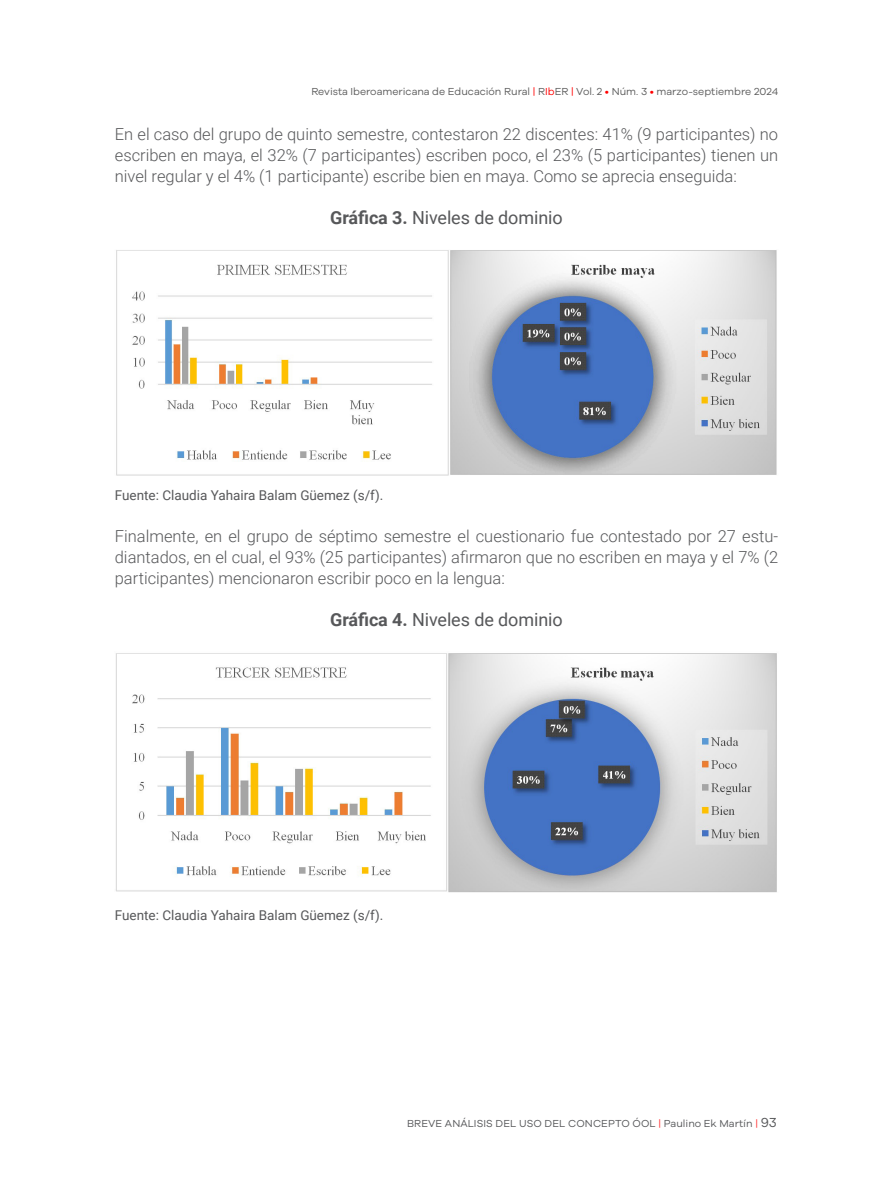
<style>
.page{position:relative;width:893px;height:1188px;background:#fff}
.page>*{position:absolute;margin:0;border:0;box-sizing:border-box;transform-origin:0 0}
.tit_tabla{font:18px "Roboto";letter-spacing:-.005em;color:#57585a}
.cuerpo_text_sin_san{font:300 16.5px/21px "Roboto";color:#57585a;text-align:justify}
.text_tabla{font:13.5px "Roboto";color:#57585a}
.t1{font:10.5px "Galyon";color:#5c5c5c}
.t2{font:10.5px "Galyon";letter-spacing:.01em;color:#57585a}
.s1{color:#f00}
.s2{font-weight:700}
.s3{color:#f33}
.s4{font-size:13.5px}
</style>
<div class="page">
<img style="left:116px;top:250px;width:661px;height:226px">
<img style="left:115px;top:653px;width:662px;height:240px">
<p class="t1" style="left:311px;top:84px;width:468px">Revista Iberoamericana de Educación Rural <span class="s1">|</span> R<span class="s1">Ib</span>ER <span class="s1">|</span> Vol. 2 <span class="s1">•</span> Núm. 3 <span class="s1">•</span> marzo-septiembre 2024</p>
<p class="cuerpo_text_sin_san" style="left:115px;top:123px;width:665px">En el caso del grupo de quinto semestre, contestaron 22 discentes: 41% (9 participantes) no escriben en maya, el 32% (7 participantes) escriben poco, el 23% (5 participantes) tienen un nivel regular y el 4% (1 participante) escribe bien en maya. Como se aprecia enseguida:</p>
<p class="tit_tabla" style="left:330px;top:205px;width:234px"><span class="s2">Gráfica 3.</span> Niveles de dominio</p>
<p class="text_tabla" style="left:115px;top:485px;width:270px">Fuente: Claudia Yahaira Balam Güemez (s/f).</p>
<p class="cuerpo_text_sin_san" style="left:115px;top:525px;width:665px">Finalmente, en el grupo de séptimo semestre el cuestionario fue contestado por 27 estu&shy;diantados, en el cual, el 93% (25 participantes) afirmaron que no escriben en maya y el 7% (2 participantes) mencionaron escribir poco en la lengua:</p>
<p class="tit_tabla" style="left:330px;top:607px;width:234px"><span class="s2">Gráfica 4.</span> Niveles de dominio</p>
<p class="text_tabla" style="left:115px;top:905px;width:270px">Fuente: Claudia Yahaira Balam Güemez (s/f).</p>
<p class="t2" style="left:407px;top:1116px;width:371px">BREVE ANÁLISIS DEL USO DEL CONCEPTO ÓOL <span class="s3">|</span> Paulino Ek Martín <span class="s3">|</span> <span class="s4">93</span></p>
</div>
